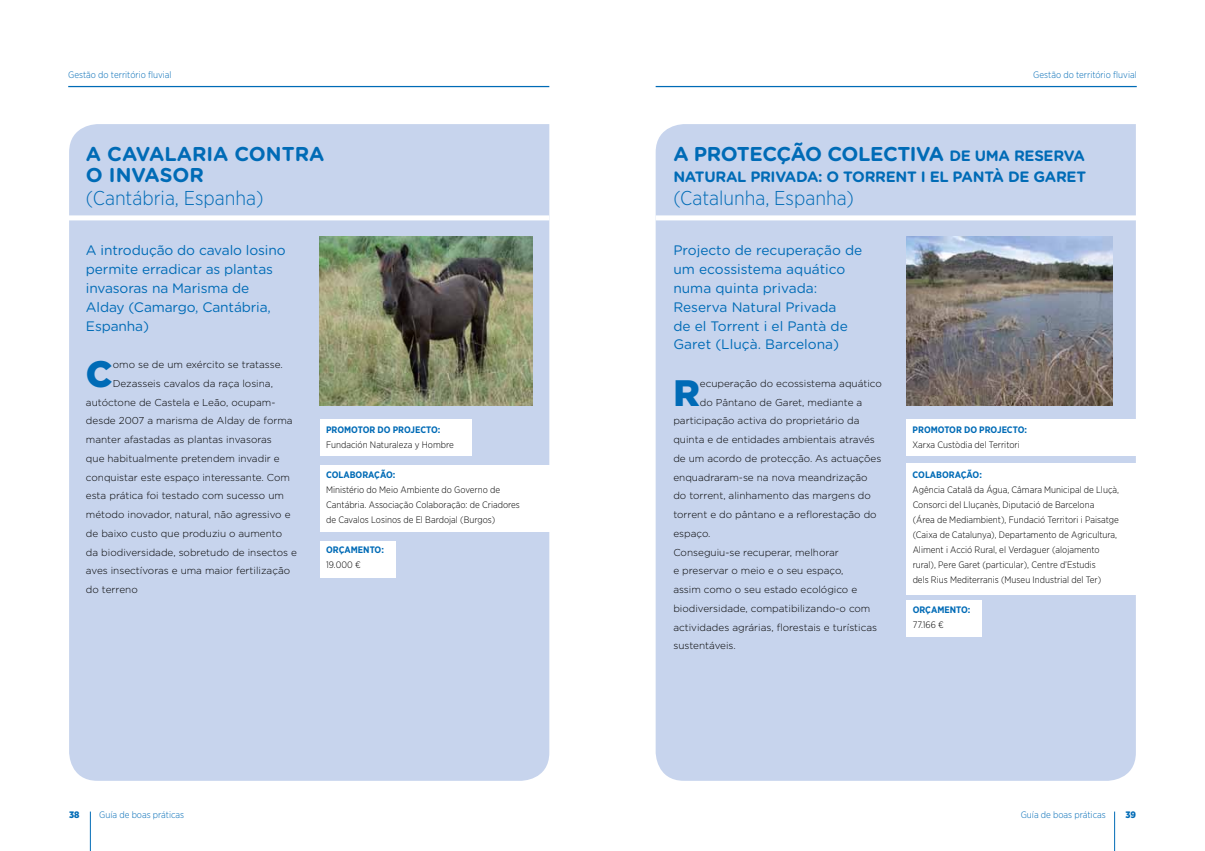
<style>
.page{position:relative;width:1205px;height:851px;background:#fff}
.page>*{position:absolute;margin:0;border:0;box-sizing:border-box;transform-origin:0 0}
.t1{font:900 36.75px "Gotham";color:#006bb6}
.t2{font:300 20px "Gotham Narrow";color:#006bb6}
.t3{font:700 20px "Gotham Rounded";letter-spacing:-.02em;color:#006bb6}
.t4{font:700 20px/21.2px "Gotham Rounded";color:#006bb6}
.t5{font:700 15px "Gotham Rounded";letter-spacing:-.02em;color:#006bb6}
.t6{font:13.75px/18.8px "Gotham Rounded";letter-spacing:-.01em;color:#006bb6}
.t7{font:300 10px "Gotham";color:#000}
.t8{font:300 9.38px/15px "Gotham Narrow";color:#000}
.t9{font:300 9.38px "Gotham Narrow";color:#006bb6}
.t10{font:700 9.38px/15px "Gotham Narrow";color:#006bb6}
.t11{font:900 9.38px "Gotham Narrow";color:#006bb6}
.s1{font-weight:700;color:#006bb6}
.s2{font-weight:300;color:#000}
.s3{font-size:15px}
</style>
<div class="page">
<hr style="left:90px;top:811px;width:1px;height:39px;background:#006bb6">
<div style="left:69px;top:124px;width:480px;height:656px;background:#c7d4ed"></div>
<div style="left:68px;top:215px;width:481px;height:5px;background:#fff"></div>
<hr style="left:68px;top:86px;width:481px;height:1px;background:#006bb6">
<hr style="left:1114px;top:811px;width:1px;height:39px;background:#006bb6">
<div style="left:656px;top:124px;width:480px;height:656px;background:#c7d4ed"></div>
<div style="left:656px;top:215px;width:481px;height:5px;background:#fff"></div>
<hr style="left:656px;top:86px;width:481px;height:1px;background:#006bb6">
<img style="left:906px;top:237px;width:207px;height:168px">
<div style="left:906px;top:600px;width:76px;height:37px;background:#fff"></div>
<div style="left:906px;top:463px;width:238px;height:131px;background:#fff"></div>
<div style="left:906px;top:419px;width:238px;height:36px;background:#fff"></div>
<div style="left:320px;top:419px;width:151px;height:36px;background:#fff"></div>
<div style="left:320px;top:541px;width:76px;height:36px;background:#fff"></div>
<div style="left:320px;top:465px;width:235px;height:67px;background:#fff"></div>
<img style="left:320px;top:237px;width:212px;height:168px">
<p class="t9" style="left:68px;top:69px;width:105px">Gestão do território fluvial</p>
<p class="t4" style="left:86px;top:142px;width:240px">A CAVALARIA CONTRA<br>O INVASOR</p>
<p class="t2" style="left:86px;top:186px;width:179px">(Cantábria, Espanha)</p>
<p class="t6" style="left:86px;top:240px;width:201px">A introdução do cavalo losino permite erradicar as plantas invasoras na Marisma de<br>Alday (Camargo, Cantábria,<br>Espanha)</p>
<p class="t1" style="left:86px;top:348px;width:28px">C</p>
<p class="t7" style="left:113px;top:358px;width:171px">omo se de um exército se tratasse.</p>
<p class="t7" style="left:113px;top:377px;width:162px">Dezasseis cavalos da raça losina,</p>
<p class="t7" style="left:86px;top:395px;width:191px">autóctone de Castela e Leão, ocupam-</p>
<p class="t7" style="left:86px;top:414px;width:208px">desde 2007 a marisma de Alday de forma</p>
<p class="t7" style="left:86px;top:433px;width:187px">manter afastadas as plantas invasoras</p>
<p class="t7" style="left:86px;top:452px;width:195px">que habitualmente pretendem invadir e</p>
<p class="t7" style="left:86px;top:470px;width:206px">conquistar este espaço interessante. Com</p>
<p class="t7" style="left:86px;top:489px;width:199px">esta prática foi testado com sucesso um</p>
<p class="t7" style="left:86px;top:508px;width:206px">método inovador, natural, não agressivo e</p>
<p class="t7" style="left:86px;top:527px;width:198px">de baixo custo que produziu o aumento</p>
<p class="t7" style="left:86px;top:545px;width:213px">da biodiversidade, sobretudo de insectos e</p>
<p class="t7" style="left:86px;top:564px;width:206px">aves insectívoras e uma maior fertilização</p>
<p class="t7" style="left:86px;top:583px;width:53px">do terreno</p>
<p class="t8" style="left:326px;top:422px;width:129px"><span class="s1">PROMOTOR DO PROJECTO:<br></span>Fundación Naturaleza y Hombre</p>
<p class="t8" style="left:326px;top:467px;width:195px"><span class="s1">COLABORAÇÃO:<br></span>Ministério do Meio Ambiente do Governo de Cantábria. Associação Colaboração: de Criadores de Cavalos Losinos de El Bardojal (Burgos)</p>
<p class="t10" style="left:326px;top:542px;width:59px">ORÇAMENTO:<br><span class="s2">19.000 €</span></p>
<p class="t9" style="left:1033px;top:69px;width:105px">Gestão do território fluvial</p>
<p class="t3" style="left:673px;top:139px;width:413px">A PROTECÇÃO COLECTIVA <span class="s3">DE UMA RESERVA</span></p>
<p class="t5" style="left:673px;top:166px;width:414px">NATURAL PRIVADA: O TORRENT I EL PANTÀ DE GARET</p>
<p class="t2" style="left:673px;top:186px;width:182px">(Catalunha, Espanha)</p>
<p class="t6" style="left:673px;top:240px;width:190px">Projecto de recuperação de um ecossistema aquático numa quinta privada:<br>Reserva Natural Privada<br>de el Torrent i el Pantà de<br>Garet (Lluçà. Barcelona)</p>
<p class="t1" style="left:673px;top:367px;width:28px">R</p>
<p class="t7" style="left:700px;top:377px;width:184px">ecuperação do ecossistema aquático</p>
<p class="t7" style="left:700px;top:395px;width:164px">do Pântano de Garet, mediante a</p>
<p class="t7" style="left:673px;top:414px;width:188px">participação activa do proprietário da</p>
<p class="t7" style="left:673px;top:433px;width:203px">quinta e de entidades ambientais através</p>
<p class="t7" style="left:673px;top:452px;width:209px">de um acordo de protecção. As actuações</p>
<p class="t7" style="left:673px;top:470px;width:196px">enquadraram-se na nova meandrização</p>
<p class="t7" style="left:673px;top:489px;width:199px">do torrent, alinhamento das margens do</p>
<p class="t7" style="left:673px;top:508px;width:205px">torrent e do pântano e a reflorestação do</p>
<p class="t7" style="left:673px;top:527px;width:39px">espaço.</p>
<p class="t7" style="left:673px;top:545px;width:167px">Conseguiu-se recuperar, melhorar</p>
<p class="t7" style="left:673px;top:564px;width:172px">e preservar o meio e o seu espaço,</p>
<p class="t7" style="left:673px;top:583px;width:185px">assim como o seu estado ecológico e</p>
<p class="t7" style="left:673px;top:602px;width:199px">biodiversidade, compatibilizando-o com</p>
<p class="t7" style="left:673px;top:620px;width:205px">actividades agrárias, florestais e turísticas</p>
<p class="t7" style="left:673px;top:639px;width:64px">sustentáveis.</p>
<p class="t8" style="left:912px;top:422px;width:116px"><span class="s1">PROMOTOR DO PROJECTO:<br></span>Xarxa Custòdia del Territori</p>
<p class="t8" style="left:912px;top:467px;width:208px"><span class="s1">COLABORAÇÃO:<br></span>Agência Catalã da Água, Câmara Municipal de Lluçà, Consorci del Lluçanès, Diputació de Barcelona<br>(Área de Mediambient), Fundació Territori i Paisatge (Caixa de Catalunya), Departamento de Agricultura, Aliment i Acció Rural, el Verdaguer (alojamento rural), Pere Garet (particular), Centre d’Estudis<br>dels Rius Mediterranis (Museu Industrial del Ter)</p>
<p class="t10" style="left:912px;top:602px;width:59px">ORÇAMENTO:<br><span class="s2">77.166 €</span></p>
<p class="t11" style="left:69px;top:808px;width:12px">38</p>
<p class="t9" style="left:99px;top:809px;width:86px">Guía de boas práticas</p>
<p class="t9" style="left:1021px;top:809px;width:86px">Guía de boas práticas</p>
<p class="t11" style="left:1125px;top:808px;width:12px">39</p>
</div>
